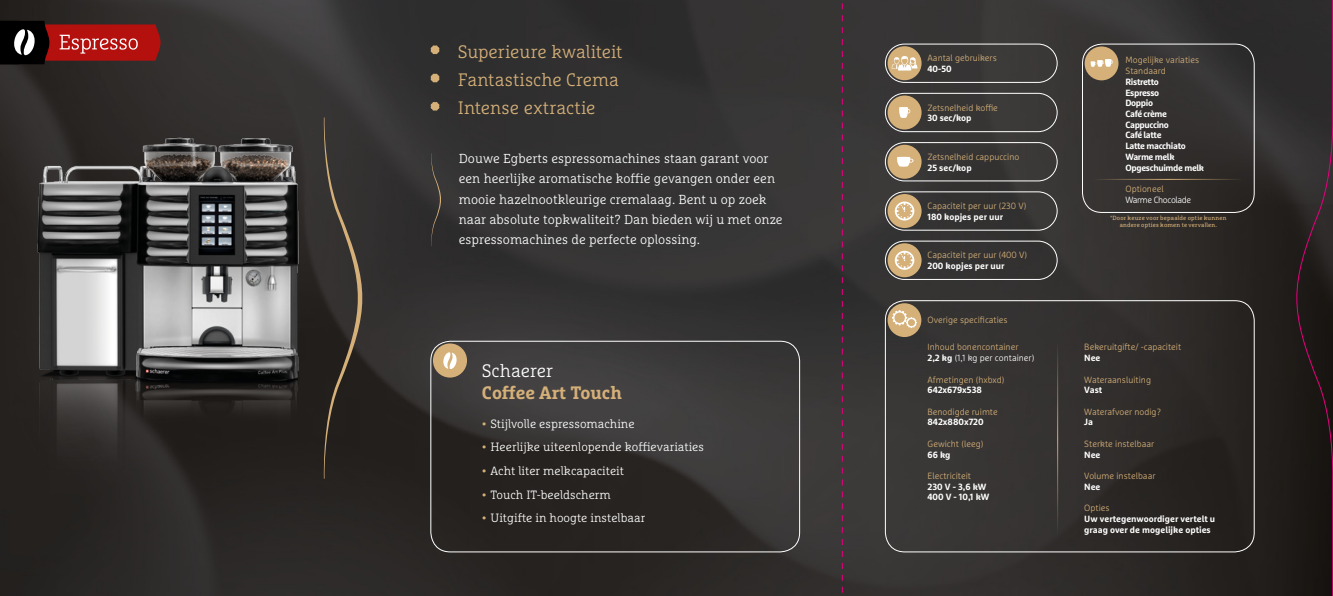
<style>
.page{position:relative;width:1333px;height:596px;background:#fff}
.page>*{position:absolute;margin:0;border:0;box-sizing:border-box;transform-origin:0 0}
.t1{font:300 18px/28.2px "Marselis Slab Pro";color:#d5b079}
.t2{font:700 18px "Marselis Slab Pro";color:#d5b079}
.t3{font:300 18px "Marselis Slab Pro";color:#fff}
.t4{font:300 13px/20.3px "Marselis Slab Pro";color:#fff}
.t5{font:300 12px "Marselis Slab Pro";color:#fff}
.t6{font:300 9px/10.7px "Marselis Pro";color:#d5b079}
.t7{font:700 9px/10.7px "Marselis Pro";color:#fff}
.t8{font:700 9px/10.7px "Marselis Pro";letter-spacing:-.04em;color:#fff}
.t9{font:300 9px "Marselis Pro";letter-spacing:-.04em;color:#fff}
.t10{font:6px/7px "Marselis Slab Pro";letter-spacing:.025em;color:#d5b079;text-align:center}
.s1{font-size:13px;color:#d5b079}
.s2{font-weight:700;color:#fff}
.s3{color:#fff}
</style>
<div class="page">
<img style="left:0;top:0;width:1296px;height:595px">
<img style="left:140px;top:50px;width:184px;height:425px">
<svg style="left:323px;top:117px;width:47px;height:361px;background:#36312c"></svg>
<svg style="left:0;top:21px;width:162px;height:43px;background:#7d2523"></svg>
<div style="left:884px;top:300px;width:370px;height:252px;border:1px solid #fff;border-radius:20px"></div>
<div style="left:887px;top:303px;width:34px;height:34px;background:#d5b079;border-radius:50%"></div>
<svg style="left:892px;top:310px;width:24px;height:18px"></svg>
<hr style="left:1057px;top:340px;width:1px;height:195px;background:#d5b079">
<div style="left:430px;top:340px;width:370px;height:212px;border:1px solid #fff;border-radius:20px"></div>
<div style="left:433px;top:343px;width:34px;height:34px;background:#d5b079;border-radius:50%"></div>
<svg style="left:443px;top:352px;width:13px;height:17px"></svg>
<svg style="left:884px;top:43px;width:174px;height:40px;background:#58534c"></svg>
<svg style="left:884px;top:92px;width:174px;height:41px;background:#57524a"></svg>
<svg style="left:884px;top:141px;width:174px;height:41px;background:#56514a"></svg>
<svg style="left:884px;top:191px;width:174px;height:40px;background:#555049"></svg>
<svg style="left:884px;top:240px;width:174px;height:40px;background:#544f48"></svg>
<div style="left:1081px;top:44px;width:173px;height:169px;border:1px solid #fff;border-radius:20px"></div>
<div style="left:1084px;top:46px;width:34px;height:34px;background:#d5b079;border-radius:50%"></div>
<svg style="left:1090px;top:59px;width:23px;height:8px"></svg>
<hr style="left:1091px;top:179px;width:151px;height:1px;background:#d5b079">
<img style="left:0;top:64px;width:140px;height:425px">
<svg style="left:430px;top:45px;width:9px;height:9px"></svg>
<svg style="left:430px;top:73px;width:9px;height:10px"></svg>
<svg style="left:430px;top:102px;width:9px;height:9px"></svg>
<svg style="left:431px;top:153px;width:12px;height:93px"></svg>
<svg style="left:1296px;top:0;width:36px;height:595px;background:#251f1f"></svg>
<svg style="left:842px;top:0;width:1px;height:595px"></svg>
<h1 class="t1" style="left:458px;top:37px;width:166px">Superieure kwaliteit<br>Fantastische Crema<br>Intense extractie</h1>
<p class="t4" style="left:459px;top:148px;width:325px">Douwe Egberts espressomachines staan garant voor een heerlijke aromatische koffie gevangen onder een mooie hazelnootkleurige cremalaag. Bent u op zoek naar absolute topkwaliteit? Dan bieden wij u met onze espressomachines de perfecte oplossing.</p>
<h1 class="t3" style="left:482px;top:359px;width:73px">Schaerer</h1>
<h1 class="t2" style="left:482px;top:381px;width:141px">Coffee Art Touch</h1>
<h3 class="t5" style="left:482px;top:416px;width:154px"><span class="s1">•</span> Stijlvolle espressomachine</h3>
<h3 class="t5" style="left:482px;top:439px;width:224px"><span class="s1">•</span> Heerlijke uiteenlopende koffievariaties</h3>
<h3 class="t5" style="left:482px;top:463px;width:144px"><span class="s1">•</span> Acht liter melkcapaciteit</h3>
<h3 class="t5" style="left:482px;top:487px;width:130px"><span class="s1">•</span> Touch IT-beeldscherm</h3>
<h3 class="t5" style="left:482px;top:510px;width:165px"><span class="s1">•</span> Uitgifte in hoogte instelbaar</h3>
<p class="t6" style="left:927px;top:53px;width:71px">Aantal gebruikers</p>
<p class="t7" style="left:927px;top:63px;width:26px">40-50</p>
<p class="t6" style="left:927px;top:102px;width:72px">Zetsnelheid koffie</p>
<p class="t7" style="left:927px;top:113px;width:45px">30 sec/kop</p>
<p class="t6" style="left:927px;top:151px;width:93px">Zetsnelheid cappuccino</p>
<p class="t7" style="left:927px;top:162px;width:46px">25 sec/kop</p>
<p class="t6" style="left:927px;top:200px;width:100px">Capaciteit per uur (230 V)</p>
<p class="t7" style="left:927px;top:211px;width:77px">180 kopjes per uur</p>
<p class="t6" style="left:927px;top:249px;width:101px">Capaciteit per uur (400 V)</p>
<p class="t7" style="left:927px;top:260px;width:79px">200 kopjes per uur</p>
<p class="t6" style="left:927px;top:314px;width:82px">Overige specificaties</p>
<p class="t6" style="left:927px;top:341px;width:108px">Inhoud bonencontainer<br><span class="s2">2,2 kg</span> <span class="s3">(1,1 kg per container)</span></p>
<p class="t6" style="left:927px;top:373px;width:78px">Afmetingen (hxbxd)</p>
<p class="t7" style="left:927px;top:384px;width:56px">642x679x538</p>
<p class="t6" style="left:927px;top:406px;width:72px">Benodigde ruimte</p>
<p class="t7" style="left:927px;top:416px;width:58px">842x880x720</p>
<p class="t6" style="left:927px;top:438px;width:57px">Gewicht (leeg)</p>
<p class="t7" style="left:927px;top:448px;width:24px">66 kg</p>
<p class="t6" style="left:927px;top:470px;width:45px">Electriciteit</p>
<p class="t7" style="left:927px;top:480px;width:63px">230 V - 3,6 kW<br>400 V - 10,1 kW</p>
<p class="t6" style="left:1125px;top:55px;width:75px">Mogelijke variaties<br>Standaard</p>
<p class="t8" style="left:1125px;top:76px;width:80px">Ristretto<br>Espresso<br>Doppio<br>Café crème<br>Cappuccino<br>Café latte<br>Latte macchiato<br>Warme melk<br>Opgeschuimde melk</p>
<p class="t6" style="left:1125px;top:183px;width:40px">Optioneel</p>
<p class="t9" style="left:1125px;top:194px;width:67px">Warme Chocolade</p>
<p class="t10" style="left:1109px;top:214px;width:118px">*Door keuze voor bepaalde optie kunnen andere opties komen te vervallen.</p>
<p class="t6" style="left:1084px;top:341px;width:98px">Bekeruitgifte/ -capaciteit</p>
<p class="t7" style="left:1084px;top:352px;width:18px">Nee</p>
<p class="t6" style="left:1084px;top:373px;width:68px">Wateraansluiting</p>
<p class="t7" style="left:1084px;top:384px;width:20px">Vast</p>
<p class="t6" style="left:1084px;top:406px;width:78px">Waterafvoer nodig?</p>
<p class="t7" style="left:1084px;top:416px;width:10px">Ja</p>
<p class="t6" style="left:1084px;top:438px;width:71px">Sterkte instelbaar</p>
<p class="t7" style="left:1084px;top:448px;width:18px">Nee</p>
<p class="t6" style="left:1084px;top:470px;width:73px">Volume instelbaar</p>
<p class="t7" style="left:1084px;top:480px;width:18px">Nee</p>
<p class="t6" style="left:1084px;top:502px;width:27px">Opties</p>
<p class="t7" style="left:1084px;top:513px;width:132px">Uw vertegenwoordiger vertelt u graag over de mogelijke opties</p>
</div>
